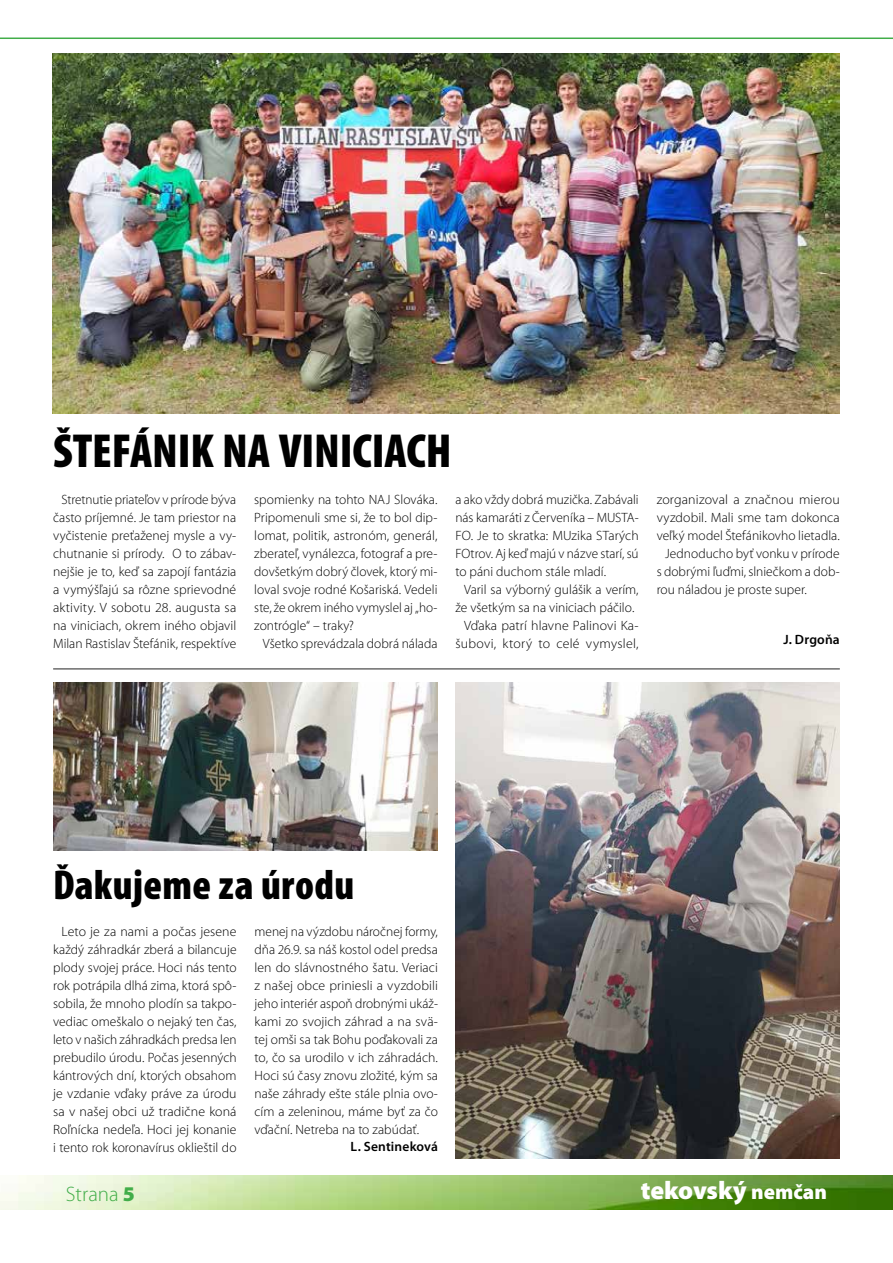
<style>
.page{position:relative;width:893px;height:1263px;background:#fff}
.page>*{position:absolute;margin:0;border:0;box-sizing:border-box;transform-origin:0 0}
.t1{font:900 condensed 48px "Mini Pro";letter-spacing:-.005em;color:#000}
.t2{font:900 condensed 42px "Mini Pro";letter-spacing:.01em;color:#000}
.t3{font:900 25.5px "Mini Pro";letter-spacing:-.005em;color:#fff}
.t4{font:300 21px "Mini Pro";color:#41ad49}
.t5{font:300 13.5px/18px "Mini Pro";color:#000;text-align:justify}
.t6{font:300 13.5px "Mini Pro";letter-spacing:.02em;color:#000}
.t7{font:600 13.5px "Mini Pro";letter-spacing:.015em;color:#000}
.s1{font-weight:900}
.s2{font-size:21px}
</style>
<div class="page">
<img style="left:0;top:1176px;width:893px;height:34px">
<hr style="left:0;top:38px;width:893px;height:1px;background:#41ad49">
<img style="left:52px;top:53px;width:788px;height:360px">
<img style="left:455px;top:682px;width:385px;height:477px">
<img style="left:53px;top:682px;width:385px;height:168px">
<hr style="left:53px;top:669px;width:787px;height:1px;background:#222">
<h1 class="t1" style="left:53px;top:424px;width:400px">ŠTEFÁNIK NA VINICIACH</h1>
<p class="t5" style="left:53px;top:491px;width:185px;text-indent:9px">Stretnutie priateľov v prírode býva často príjemné. Je tam priestor na vyčistenie preťaženej mysle a vy&shy;chutnanie si prírody. O to zábav&shy;nejšie je to, keď sa zapojí fantázia a vymýšľajú sa rôzne sprievodné aktivity. V sobotu 28. augusta sa na viniciach, okrem iného objavil Milan Rastislav Štefánik, respektíve</p>
<p class="t5" style="left:254px;top:491px;width:185px">spomienky na tohto NAJ Slováka.<br>Pripomenuli sme si, že to bol dip&shy;lomat, politik, astronóm, generál, zberateľ, vynálezca, fotograf a pre&shy;dovšetkým dobrý človek, ktorý mi&shy;loval svoje rodné Košariská. Vedeli ste, že okrem iného vymyslel aj „ho&shy;zontrógle“ – traky?</p>
<p class="t5" style="left:263px;top:635px;width:176px">Všetko sprevádzala dobrá nálada</p>
<p class="t5" style="left:455px;top:491px;width:185px">a ako vždy dobrá muzička. Zabávali nás kamaráti z Červeníka – MUSTA-FO. Je to skratka: MUzika STarých FOtrov. Aj keď majú v názve starí, sú to páni duchom stále mladí.</p>
<p class="t5" style="left:464px;top:581px;width:176px">Varil sa výborný gulášik a verím,</p>
<p class="t5" style="left:455px;top:599px;width:180px">že všetkým sa na viniciach páčilo.</p>
<p class="t5" style="left:464px;top:617px;width:176px">Vďaka patrí hlavne Palinovi Ka-</p>
<p class="t6" style="left:455px;top:636px;width:185px">šubovi, ktorý to celé vymyslel,</p>
<p class="t5" style="left:657px;top:491px;width:185px">zorganizoval a značnou mierou</p>
<p class="t5" style="left:657px;top:509px;width:185px">vyzdobil. Mali sme tam dokonca</p>
<p class="t5" style="left:657px;top:527px;width:185px">veľký model Štefánikovho lietadla.</p>
<p class="t5" style="left:665px;top:545px;width:176px">Jednoducho byť vonku v prírode</p>
<p class="t5" style="left:657px;top:563px;width:185px">s dobrými ľuďmi, slniečkom a dob-</p>
<p class="t5" style="left:657px;top:581px;width:152px">rou náladou je proste super.</p>
<p class="t7" style="left:783px;top:631px;width:58px">J. Drgoňa</p>
<h2 class="t2" style="left:53px;top:862px;width:303px">Ďakujeme za úrodu</h2>
<p class="t5" style="left:53px;top:923px;width:185px;text-indent:9px">Leto je za nami a počas jesene každý záhradkár zberá a bilancuje plody svojej práce. Hoci nás tento rok potrápila dlhá zima, ktorá spô&shy;sobila, že mnoho plodín sa takpo&shy;vediac omeškalo o nejaký ten čas, leto v našich záhradkách predsa len prebudilo úrodu. Počas jesenných kántrových dní, ktorých obsahom je vzdanie vďaky práve za úrodu sa v našej obci už tradične koná Roľnícka nedeľa. Hoci jej konanie i tento rok koronavírus oklieštil do</p>
<p class="t5" style="left:255px;top:923px;width:185px">menej na výzdobu náročnej formy, dňa 26.9. sa náš kostol odel predsa len do slávnostného šatu. Veriaci z našej obce priniesli a vyzdobili jeho interiér aspoň drobnými ukáž&shy;kami zo svojich záhrad a na svä&shy;tej omši sa tak Bohu poďakovali za to, čo sa urodilo v ich záhradách.<br>Hoci sú časy znovu zložité, kým sa naše záhrady ešte stále plnia ovo&shy;cím a zeleninou, máme byť za čo vďační. Netreba na to zabúdať.</p>
<p class="t7" style="left:350px;top:1138px;width:89px">L. Sentineková</p>
<h3 class="t4" style="left:66px;top:1182px;width:70px">Strana <span class="s1">5</span></h3>
<h3 class="t3" style="left:641px;top:1176px;width:188px">tekovský <span class="s2">nemčan</span></h3>
</div>
